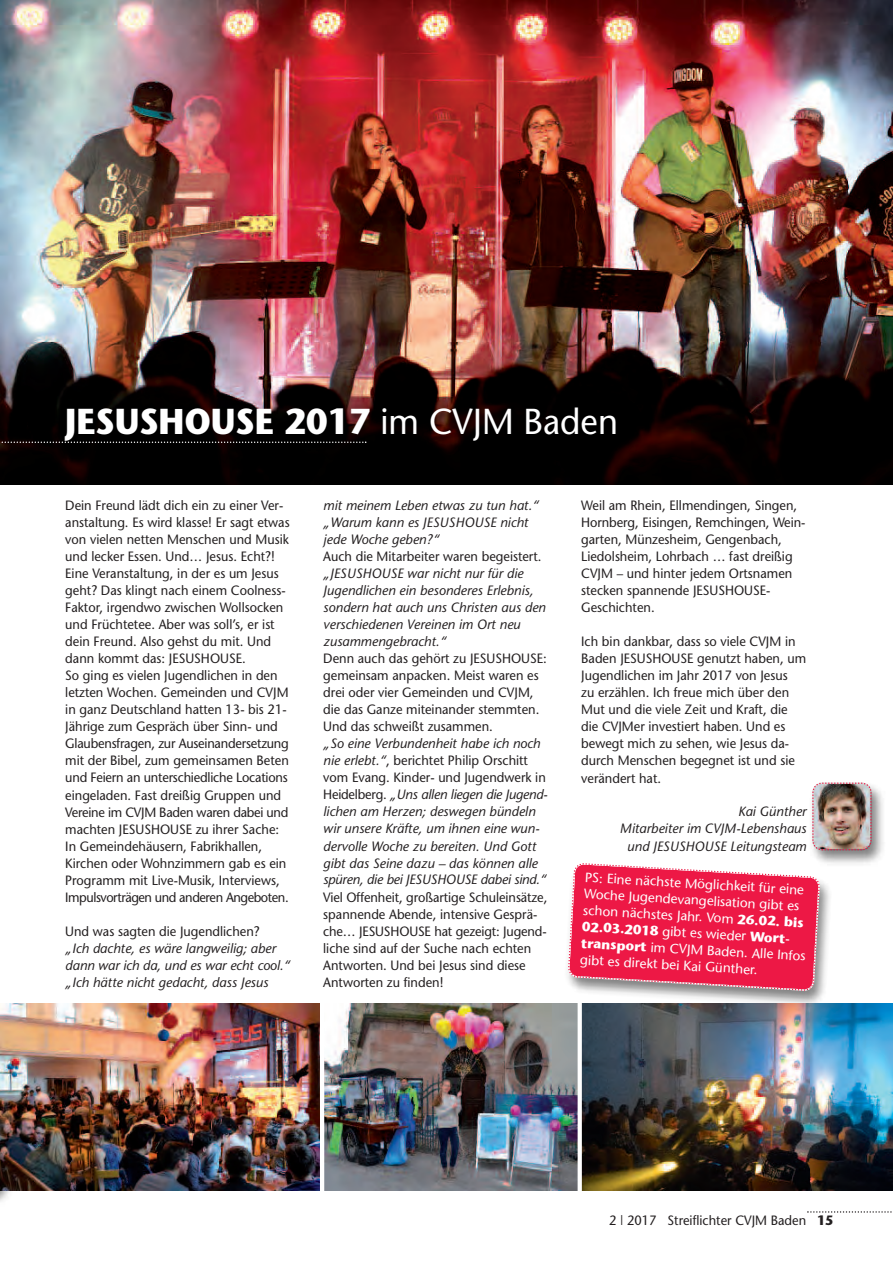
<style>
.page{position:relative;width:893px;height:1263px;background:#fff}
.page>*{position:absolute;margin:0;border:0;box-sizing:border-box;transform-origin:0 0}
.t1{font:700 36px "Stone Sans";color:#fff;scale:.95 1}
.t2{font:13.5px/17px "Stone Sans";color:#231f20;scale:.95 1}
.t3{font:italic 13.5px/17px "Stone Sans";color:#231f20}
.t4{font:13.5px/16.5px "Stone Sans";color:#fff}
.s1{font-weight:400}
.s2{font-style:normal}
.s3{font-weight:700}
</style>
<div class="page">
<img style="left:0;top:0;width:893px;height:485px">
<svg style="left:807px;top:1211px;width:85px;height:2px"></svg>
<img style="left:57px;top:394px;width:805px;height:91px">
<svg style="left:0;top:441px;width:366px;height:2px"></svg>
<img style="left:0;top:1190px;width:19px;height:12px">
<img style="left:813px;top:786px;width:71px;height:78px">
<img style="left:812px;top:782px;width:60px;height:69px">
<img style="left:0;top:1003px;width:320px;height:187px">
<img style="left:324px;top:1003px;width:254px;height:187px">
<img style="left:582px;top:1003px;width:311px;height:187px">
<img style="left:560px;top:856px;width:280px;height:156px">
<svg style="left:567px;top:862px;width:253px;height:129px;background:#ea375d"></svg>
<svg style="left:578px;top:995px;width:4px;height:196px"></svg>
<h1 class="t1" style="left:65px;top:407px;width:583px">JESUSHOUSE 2017 <span class="s1">im CVJM Baden</span></h1>
<p class="t2" style="left:65px;top:498px;width:238px">Dein Freund lädt dich ein zu einer Ver&shy;anstaltung. Es wird klasse! Er sagt etwas von vielen netten Menschen und Musik und lecker Essen. Und… Jesus. Echt?!<br>Eine Veranstaltung, in der es um Jesus geht? Das klingt nach einem Coolness-Faktor, irgendwo zwischen Wollsocken und Früchtetee. Aber was soll’s, er ist dein Freund. Also gehst du mit. Und dann kommt das: JESUSHOUSE.<br>So ging es vielen Jugendlichen in den letzten Wochen. Gemeinden und CVJM in ganz Deutschland hatten 13- bis 21- Jährige zum Gespräch über Sinn- und Glaubensfragen, zur Auseinandersetzung mit der Bibel, zum gemeinsamen Beten und Feiern an unterschiedliche Locations eingeladen. Fast dreißig Gruppen und Vereine im CVJM Baden waren dabei und machten JESUSHOUSE zu ihrer Sache:<br>In Gemeindehäusern, Fabrikhallen, Kirchen oder Wohnzimmern gab es ein Programm mit Live-Musik, Interviews, Impulsvorträgen und anderen Angeboten.</p>
<p class="t2" style="left:65px;top:924px;width:206px">Und was sagten die Jugendlichen?</p>
<p class="t3" style="left:65px;top:941px;width:226px">„Ich dachte, es wäre langweilig; aber dann war ich da, und es war echt cool.“ „Ich hätte nicht gedacht, dass Jesus</p>
<p class="t3" style="left:323px;top:498px;width:217px">mit meinem Leben etwas zu tun hat.“ „Warum kann es JESUSHOUSE nicht jede Woche geben?“</p>
<p class="t2" style="left:323px;top:550px;width:231px">Auch die Mitarbeiter waren begeistert.</p>
<p class="t3" style="left:323px;top:567px;width:224px">„JESUSHOUSE war nicht nur für die Jugendlichen ein besonderes Erlebnis, sondern hat auch uns Christen aus den verschiedenen Vereinen im Ort neu zusammengebracht.“</p>
<p class="t2" style="left:323px;top:652px;width:237px">Denn auch das gehört zu JESUSHOUSE: gemeinsam anpacken. Meist waren es drei oder vier Gemeinden und CVJM, die das Ganze miteinander stemmten.<br>Und das schweißt zusammen.</p>
<p class="t3" style="left:323px;top:737px;width:226px">„So eine Verbundenheit habe ich noch nie erlebt.“<span class="s2">, berichtet Philip Orschitt vom Evang. Kinder- und Jugendwerk in Heidelberg.</span> „Uns allen liegen die Jugend&shy;lichen am Herzen; deswegen bündeln wir unsere Kräfte, um ihnen eine wun&shy;dervolle Woche zu bereiten. Und Gott gibt das Seine dazu – das können alle spüren, die bei JESUSHOUSE dabei sind.“</p>
<p class="t2" style="left:323px;top:890px;width:237px">Viel Offenheit, großartige Schuleinsätze, spannende Abende, intensive Gesprä&shy;che… JESUSHOUSE hat gezeigt: Jugend&shy;liche sind auf der Suche nach echten Antworten. Und bei Jesus sind diese Antworten zu finden!</p>
<p class="t2" style="left:581px;top:498px;width:237px">Weil am Rhein, Ellmendingen, Singen,<br>Hornberg, Eisingen, Remchingen, Wein&shy;garten, Münzesheim, Gengenbach,<br>Liedolsheim, Lohrbach … fast dreißig<br>CVJM – und hinter jedem Ortsnamen stecken spannende JESUSHOUSE-<br>Geschichten.</p>
<p class="t2" style="left:581px;top:635px;width:238px">Ich bin dankbar, dass so viele CVJM in Baden JESUSHOUSE genutzt haben, um Jugendlichen im Jahr 2017 von Jesus<br>zu erzählen. Ich freue mich über den Mut und die viele Zeit und Kraft, die die CVJMer investiert haben. Und es bewegt mich zu sehen, wie Jesus da&shy;durch Menschen begegnet ist und sie verändert hat.</p>
<p class="t3" style="left:620px;top:805px;width:188px;text-align:right">Kai Günther<br>Mitarbeiter im CVJM-Lebenshaus und JESUSHOUSE Leitungsteam</p>
<p class="t4" style="left:585px;top:871px;width:227px;rotate:3deg">PS: Eine nächste Möglichkeit für eine Woche Jugendevangelisation gibt es schon nächstes Jahr. Vom <span class="s3">26.02. bis 02.03.2018</span> gibt es wieder <span class="s3">Wort&shy;transport</span> im CVJM Baden. Alle Infos gibt es direkt bei Kai Günther.</p>
<p class="t2" style="left:609px;top:1213px;width:238px">2 | 2017 Streiflichter CVJM Baden <span class="s3">15</span></p>
</div>
